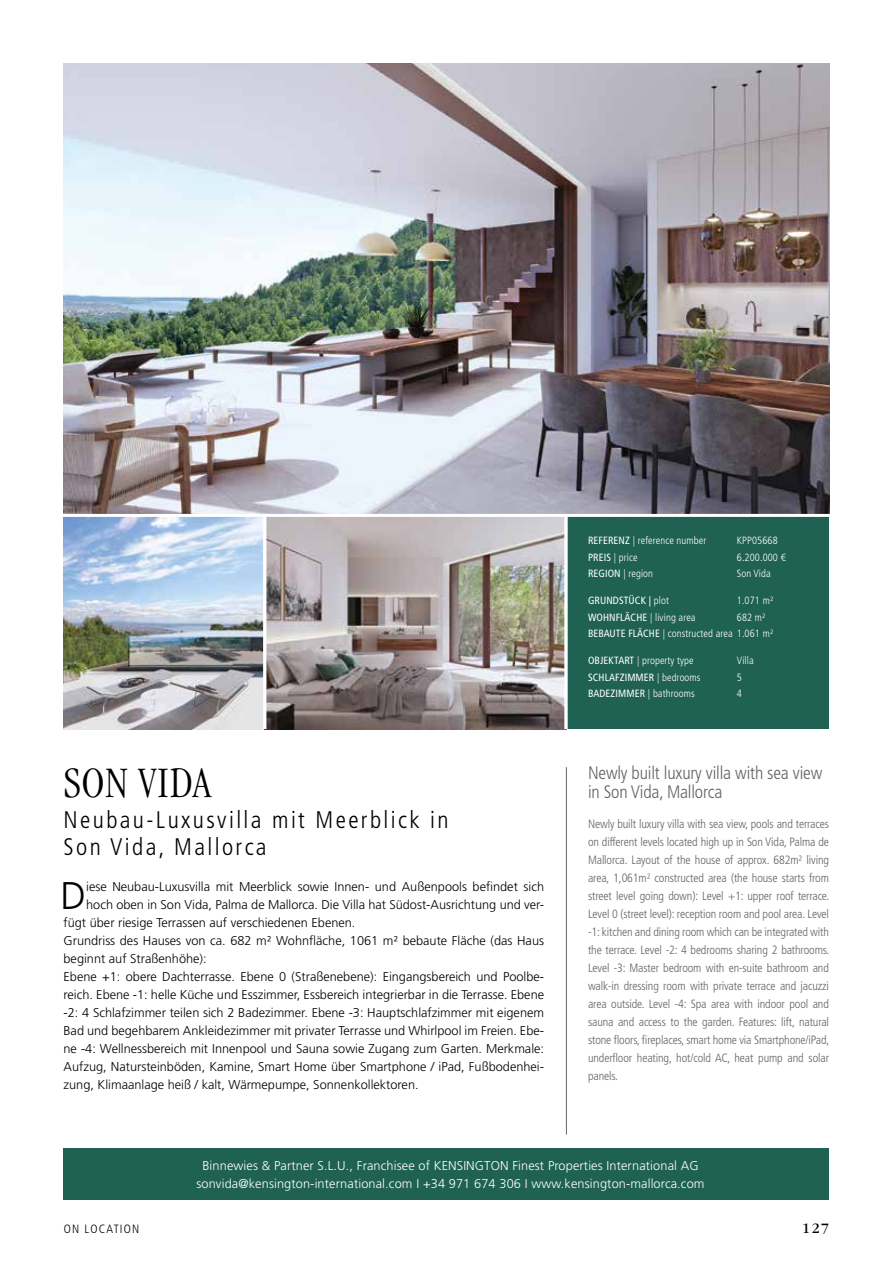
<style>
.page{position:relative;width:893px;height:1263px;background:#fff}
.page>*{position:absolute;margin:0;border:0;box-sizing:border-box;transform-origin:0 0}
.t1{font:300 condensed 45px "ITC Garamond Std";letter-spacing:.02em;color:#000}
.t2{font:300 38.55px "Frutiger LT Std";color:#000}
.t3{font:300 condensed 24px/27px "Frutiger LT Std";letter-spacing:.1em;color:#000}
.t4{font:300 condensed 18px/19.5px "Frutiger LT Std";letter-spacing:-.01em;color:#646363}
.t5{font:15px "ITC Garamond Std";color:#000}
.t6{font:300 12.75px "Frutiger LT Std";color:#000}
.t7{font:300 12.75px/18px "Frutiger LT Std";letter-spacing:.01em;color:#fff;text-align:center}
.t8{font:300 condensed 12px/18px "Frutiger LT Std";letter-spacing:-.01em;color:#646363;text-align:justify}
.t9{font:300 condensed 12px "Frutiger LT Std";letter-spacing:.1em;color:#000}
.t10{font:300 condensed 10.5px/16.5px "Frutiger LT Std";letter-spacing:.01em;color:#fff}
.t11{font:condensed 10.5px "Frutiger LT Std";letter-spacing:.01em;color:#fff}
.s1{font-weight:400}
.s2{font-weight:300}
</style>
<div class="page">
<div style="left:567px;top:515px;width:262px;height:214px;background:#1f6152"></div>
<div style="left:64px;top:1148px;width:765px;height:51px;background:#1f6152"></div>
<img style="left:64px;top:63px;width:765px;height:451px">
<img style="left:64px;top:517px;width:199px;height:212px">
<img style="left:266px;top:517px;width:298px;height:212px">
<hr style="left:566px;top:767px;width:1px;height:367px;background:#646363">
<svg style="left:564px;top:517px;width:4px;height:212px"></svg>
<hr style="left:50px;top:514px;width:783px;height:3px;background:#fff">
<h1 class="t1" style="left:64px;top:758px;width:149px">SON VIDA</h1>
<h3 class="t3" style="left:64px;top:807px;width:387px">Neubau-Luxusvilla mit Meerblick in<br>Son Vida, Mallorca</h3>
<h2 class="t2" style="left:60px;top:874px;width:27px">D</h2>
<p class="t6" style="left:86px;top:879px;width:459px">iese Neubau-Luxusvilla mit Meerblick sowie Innen- und Außenpools befindet sich</p>
<p class="t6" style="left:86px;top:897px;width:459px">hoch oben in Son Vida, Palma de Mallorca. Die Villa hat Südost-Ausrichtung und ver-</p>
<p class="t6" style="left:64px;top:915px;width:293px">fügt über riesige Terrassen auf verschiedenen Ebenen.</p>
<p class="t6" style="left:64px;top:933px;width:482px">Grundriss des Hauses von ca. 682 m² Wohnfläche, 1061 m² bebaute Fläche (das Haus</p>
<p class="t6" style="left:64px;top:951px;width:145px">beginnt auf Straßenhöhe):</p>
<p class="t6" style="left:64px;top:969px;width:482px">Ebene +1: obere Dachterrasse. Ebene 0 (Straßenebene): Eingangsbereich und Poolbe-</p>
<p class="t6" style="left:64px;top:987px;width:482px">reich. Ebene -1: helle Küche und Esszimmer, Essbereich integrierbar in die Terrasse. Ebene</p>
<p class="t6" style="left:64px;top:1005px;width:482px">-2: 4 Schlafzimmer teilen sich 2 Badezimmer. Ebene -3: Hauptschlafzimmer mit eigenem</p>
<p class="t6" style="left:64px;top:1023px;width:482px">Bad und begehbarem Ankleidezimmer mit privater Terrasse und Whirlpool im Freien. Ebe-</p>
<p class="t6" style="left:64px;top:1041px;width:482px">ne -4: Wellnessbereich mit Innenpool und Sauna sowie Zugang zum Garten. Merkmale:</p>
<p class="t6" style="left:64px;top:1059px;width:482px">Aufzug, Natursteinböden, Kamine, Smart Home über Smartphone / iPad, Fußbodenhei-</p>
<p class="t6" style="left:64px;top:1077px;width:357px">zung, Klimaanlage heiß / kalt, Wärmepumpe, Sonnenkollektoren.</p>
<p class="t10" style="left:588px;top:532px;width:120px"><span class="s1">REFERENZ</span> | reference number</p>
<p class="t10" style="left:737px;top:532px;width:42px">KPP05668</p>
<p class="t10" style="left:588px;top:549px;width:51px"><span class="s1">PREIS</span> | price</p>
<p class="t10" style="left:737px;top:549px;width:50px">6.200.000 €</p>
<p class="t10" style="left:588px;top:565px;width:67px"><span class="s1">REGION</span> | region</p>
<p class="t10" style="left:737px;top:565px;width:35px">Son Vida</p>
<p class="t11" style="left:588px;top:594px;width:83px">GRUNDSTÜCK | <span class="s2">plot</span></p>
<p class="t10" style="left:737px;top:592px;width:38px">1.071 m²</p>
<p class="t10" style="left:588px;top:609px;width:109px"><span class="s1">WOHNFLÄCHE</span> | living area</p>
<p class="t10" style="left:588px;top:609px;width:187px;text-indent:149px">682 m²<br><span class="s1">BEBAUTE FLÄCHE</span> | constructed area 1.061 m²</p>
<p class="t10" style="left:588px;top:652px;width:107px"><span class="s1">OBJEKTART</span> | property type</p>
<p class="t10" style="left:737px;top:652px;width:18px">Villa</p>
<p class="t11" style="left:588px;top:671px;width:114px">SCHLAFZIMMER <span class="s2">| bedrooms</span></p>
<p class="t10" style="left:737px;top:669px;width:7px">5</p>
<p class="t11" style="left:588px;top:687px;width:108px">BADEZIMMER <span class="s2">| bathrooms</span></p>
<p class="t10" style="left:737px;top:685px;width:7px">4</p>
<h3 class="t4" style="left:588px;top:763px;width:236px">Newly built luxury villa with sea view in Son Vida, Mallorca</h3>
<p class="t8" style="left:588px;top:815px;width:243px">Newly built luxury villa with sea view, pools and terraces on different levels located high up in Son Vida, Palma de Mallorca. Layout of the house of approx. 682m² living area, 1,061m² constructed area (the house starts from street level going down): Level +1: upper roof terrace.<br>Level 0 (street level): reception room and pool area. Level -1: kitchen and dining room which can be integrated with the terrace. Level -2: 4 bedrooms sharing 2 bathrooms.<br>Level -3: Master bedroom with en-suite bathroom and walk-in dressing room with private terrace and jacuzzi area outside. Level -4: Spa area with indoor pool and sauna and access to the garden. Features: lift, natural stone floors, fireplaces, smart home via Smartphone/iPad, underfloor heating, hot/cold AC, heat pump and solar panels.</p>
<p class="t7" style="left:196px;top:1157px;width:510px">Binnewies &amp; Partner S.L.U., Franchisee of KENSINGTON Finest Properties International AG sonvida@kensington-international.com I +34 971 674 306 I www.kensington-mallorca.com</p>
<p class="t9" style="left:64px;top:1222px;width:77px">ON LOCATION</p>
<p class="t5" style="left:802px;top:1220px;width:28px">127</p>
</div>
